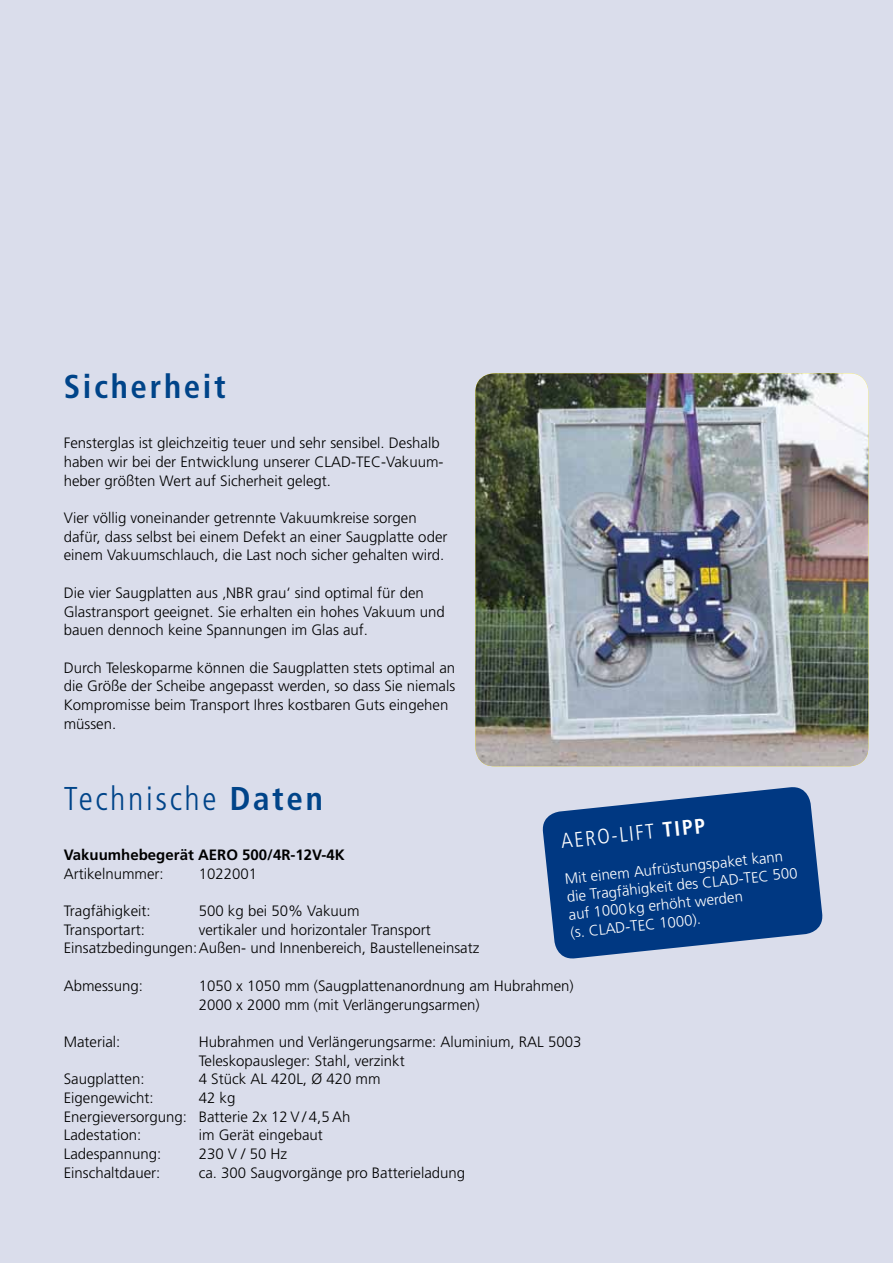
<style>
.page{position:relative;width:893px;height:1263px;background:#daddeb}
.page>*{position:absolute;margin:0;border:0;box-sizing:border-box;transform-origin:0 0}
.t1{font:300 condensed 33px "Frutiger";letter-spacing:.08em;color:#004489}
.t2{font:700 condensed 33px "Frutiger";letter-spacing:.08em;color:#004489}
.t3{font:300 condensed 21px "Frutiger";color:#fff}
.t4{font:300 15px/18.8px "Frutiger";color:#000}
.t5{font:300 15px/18px "Frutiger";color:#fff}
.t6{font:700 15px "Frutiger";color:#000}
.s1{font-weight:700}
</style>
<div class="page">
<svg style="left:542px;top:787px;width:281px;height:172px;fill:#003882"></svg>
<img style="left:475px;top:373px;width:393px;height:393px">
<h1 class="t2" style="left:64px;top:367px;width:163px">Sicherheit</h1>
<p class="t4" style="left:64px;top:434px;width:381px">Fensterglas ist gleichzeitig teuer und sehr sensibel. Deshalb haben wir bei der Entwicklung unserer CLAD-TEC-Vakuum&shy;heber größten Wert auf Sicherheit gelegt.</p>
<p class="t4" style="left:64px;top:508px;width:385px">Vier völlig voneinander getrennte Vakuumkreise sorgen dafür, dass selbst bei einem Defekt an einer Saugplatte oder einem Vakuumschlauch, die Last noch sicher gehalten wird.</p>
<p class="t4" style="left:64px;top:583px;width:382px">Die vier Saugplatten aus ‚NBR grau‘ sind optimal für den<br>Glastransport geeignet. Sie erhalten ein hohes Vakuum und bauen dennoch keine Spannungen im Glas auf.</p>
<p class="t4" style="left:64px;top:658px;width:393px">Durch Teleskoparme können die Saugplatten stets optimal an die Größe der Scheibe angepasst werden, so dass Sie niemals Kompromisse beim Transport Ihres kostbaren Guts eingehen müssen.</p>
<h1 class="t1" style="left:64px;top:780px;width:261px">Technische <span class="s1">Daten</span></h1>
<p class="t6" style="left:64px;top:846px;width:282px">Vakuumhebegerät AERO 500/4R-12V-4K</p>
<p class="t4" style="left:64px;top:864px;width:101px">Artikelnummer:</p>
<p class="t4" style="left:199px;top:864px;width:60px">1022001</p>
<p class="t4" style="left:64px;top:901px;width:88px">Tragfähigkeit:</p>
<p class="t4" style="left:199px;top:901px;width:162px">500 kg bei 50% Vakuum</p>
<p class="t4" style="left:64px;top:920px;width:83px">Transportart:</p>
<h2 class="t3" style="left:560px;top:829px;width:147px;rotate:-6deg">AERO-LIFT <span class="s1">TIPP</span></h2>
<p class="t5" style="left:564px;top:870px;width:234px;rotate:-6deg">Mit einem Aufrüstungspaket kann die Tragfähigkeit des CLAD-TEC 500 auf 1000kg erhöht werden<br>(s. CLAD-TEC 1000).</p>
<p class="t4" style="left:64px;top:920px;width:417px;text-indent:135px">vertikaler und horizontaler Transport<br>Einsatzbedingungen: Außen- und Innenbereich, Baustelleneinsatz</p>
<p class="t4" style="left:64px;top:976px;width:81px">Abmessung:</p>
<p class="t4" style="left:199px;top:976px;width:376px">1050 x 1050 mm (Saugplattenanordnung am Hubrahmen)<br>2000 x 2000 mm (mit Verlängerungsarmen)</p>
<p class="t4" style="left:64px;top:1032px;width:58px">Material:</p>
<p class="t4" style="left:199px;top:1032px;width:384px">Hubrahmen und Verlängerungsarme: Aluminium, RAL 5003<br>Teleskopausleger: Stahl, verzinkt</p>
<p class="t4" style="left:64px;top:1070px;width:82px">Saugplatten:</p>
<p class="t4" style="left:199px;top:1070px;width:183px">4 Stück AL 420L, Ø 420 mm</p>
<p class="t4" style="left:64px;top:1088px;width:92px">Eigengewicht:</p>
<p class="t4" style="left:64px;top:1088px;width:288px;text-indent:135px">42 kg<br>Energieversorgung: Batterie 2x 12 V / 4,5 Ah<br>Ladestation:</p>
<p class="t4" style="left:199px;top:1126px;width:126px">im Gerät eingebaut</p>
<p class="t4" style="left:64px;top:1144px;width:99px">Ladespannung:</p>
<p class="t4" style="left:199px;top:1144px;width:90px">230 V / 50 Hz</p>
<p class="t4" style="left:64px;top:1163px;width:98px">Einschaltdauer:</p>
<p class="t4" style="left:199px;top:1163px;width:268px">ca. 300 Saugvorgänge pro Batterieladung</p>
</div>
